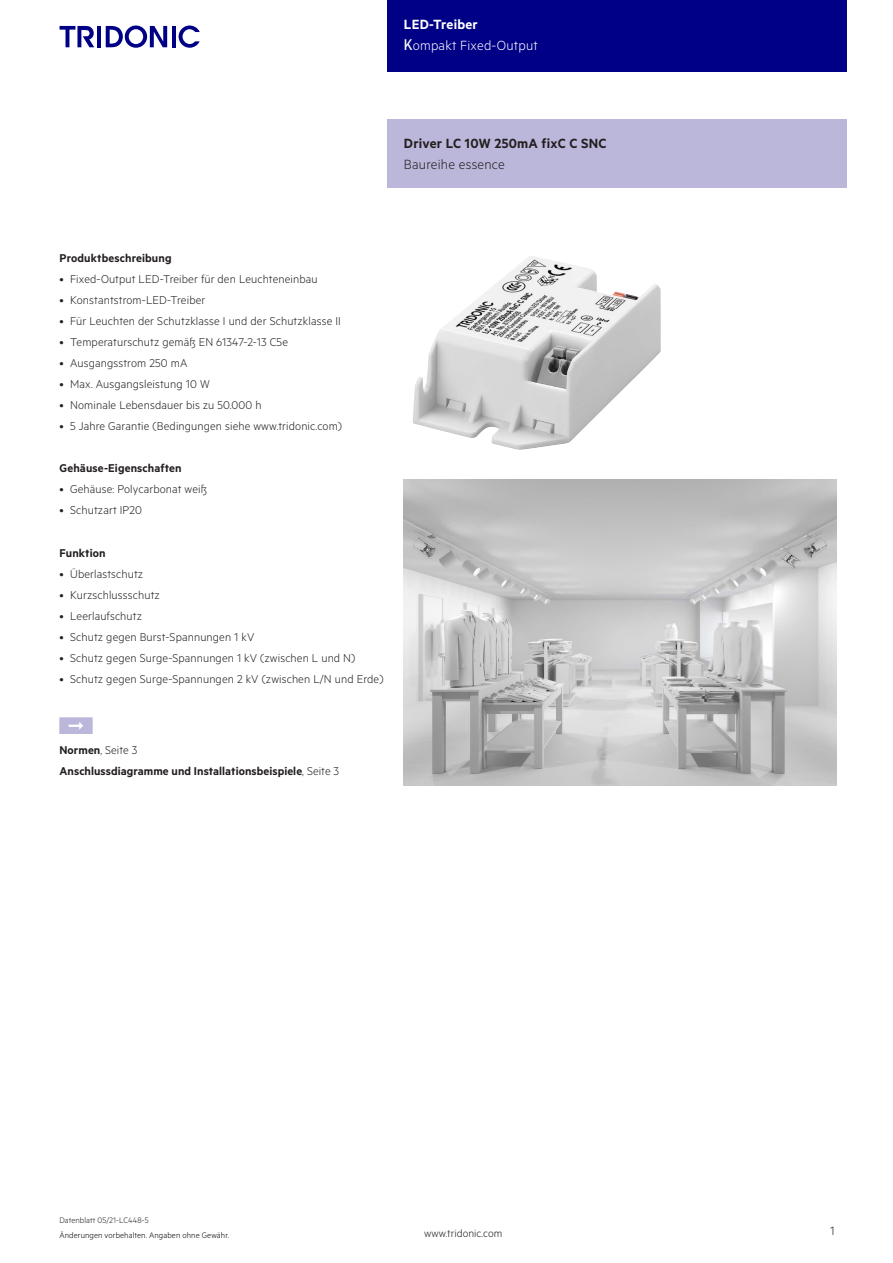
<style>
.page{position:relative;width:893px;height:1263px;background:#fff}
.page>*{position:absolute;margin:0;border:0;box-sizing:border-box;transform-origin:0 0}
.t1{font:15px "Tridonic Metric Print Semi";letter-spacing:.015em;color:#231f20}
.t2{font:15px "Tridonic Metric Print Light";letter-spacing:.015em;color:#fff}
.t3{font:15px "Tridonic Metric Print Light";letter-spacing:.015em;color:#231f20}
.t4{font:15px "Tridonic Metric Print Semi";letter-spacing:.015em;color:#fff}
.t5{font:13.5px "Tridonic Metric Print Light";color:#231f20}
.t6{font:12.75px "Tridonic Metric Print Light";letter-spacing:.01em;color:#231f20}
.t7{font:12.75px "Tridonic Metric Print Semi";letter-spacing:.005em;color:#231f20}
.t8{font:12px "Tridonic Metric Print Light";letter-spacing:.005em;color:#231f20}
.t9{font:9px "Tridonic Metric Print Light";letter-spacing:.01em;color:#000}
.t10{font:9px "Tridonic Metric Print Light";letter-spacing:.005em;color:#231f20}
.s1{font-family:"Trebuchet MS"}
.s2{font-family:"Tridonic Metric Print Semi"}
.s3{font-family:"Tridonic Metric Print Light"}
</style>
<div class="page">
<div style="left:387px;top:0;width:459px;height:72px;background:#000087"></div>
<hr style="left:97px;top:26px;width:4px;height:21px;background:#000087">
<svg style="left:106px;top:26px;width:61px;height:22px"></svg>
<hr style="left:172px;top:26px;width:3px;height:21px;background:#000087">
<svg style="left:179px;top:26px;width:21px;height:22px"></svg>
<svg style="left:60px;top:26px;width:34px;height:21px"></svg>
<div style="left:387px;top:119px;width:459px;height:68px;background:#bbb7da"></div>
<img style="left:413px;top:256px;width:248px;height:194px">
<img style="left:404px;top:480px;width:432px;height:305px">
<p class="t4" style="left:404px;top:15px;width:75px">LED-Treiber</p>
<p class="t2" style="left:404px;top:37px;width:135px"><span class="s1">K</span>ompakt Fixed-Output</p>
<p class="t1" style="left:404px;top:134px;width:204px">Driver LC 10W 250mA fixC C SNC</p>
<p class="t3" style="left:404px;top:156px;width:102px">Baureihe essence</p>
<p class="t7" style="left:60px;top:250px;width:114px">Produktbeschreibung</p>
<p class="t6" style="left:60px;top:271px;width:260px">• Fixed-Output LED-Treiber für den Leuchteneinbau</p>
<p class="t6" style="left:60px;top:292px;width:147px">• Konstantstrom-LED-Treiber</p>
<p class="t6" style="left:60px;top:313px;width:283px">• Für Leuchten der Schutzklasse I und der Schutzklasse II</p>
<p class="t6" style="left:60px;top:334px;width:230px">• Temperaturschutz gemäß EN 61347-2-13 C5e</p>
<p class="t6" style="left:60px;top:355px;width:129px">• Ausgangsstrom 250 mA</p>
<p class="t6" style="left:60px;top:376px;width:152px">• Max. Ausgangsleistung 10 W</p>
<p class="t6" style="left:60px;top:397px;width:203px">• Nominale Lebensdauer bis zu 50.000 h</p>
<p class="t6" style="left:60px;top:418px;width:284px">• 5 Jahre Garantie (Bedingungen siehe www.tridonic.com)</p>
<p class="t7" style="left:60px;top:460px;width:124px">Gehäuse-Eigenschaften</p>
<p class="t6" style="left:60px;top:482px;width:149px">• Gehäuse: Polycarbonat weiß</p>
<p class="t6" style="left:60px;top:503px;width:84px">• Schutzart IP20</p>
<p class="t7" style="left:60px;top:545px;width:48px">Funktion</p>
<p class="t6" style="left:60px;top:566px;width:85px">• Überlastschutz</p>
<p class="t6" style="left:60px;top:587px;width:102px">• Kurzschlussschutz</p>
<p class="t6" style="left:60px;top:608px;width:84px">• Leerlaufschutz</p>
<p class="t6" style="left:60px;top:629px;width:196px">• Schutz gegen Burst-Spannungen 1 kV</p>
<p class="t6" style="left:60px;top:650px;width:297px">• Schutz gegen Surge-Spannungen 1 kV (zwischen L und N)</p>
<p class="t6" style="left:60px;top:672px;width:325px">• Schutz gegen Surge-Spannungen 2 kV (zwischen L/N und Erde)</p>
<p class="t6" style="left:60px;top:743px;width:79px"><span class="s2">Normen</span>, Seite 3</p>
<p class="t7" style="left:60px;top:764px;width:281px">Anschlussdiagramme und Installationsbeispiele<span class="s3">, Seite 3</span></p>
<p class="t10" style="left:60px;top:1215px;width:91px">Datenblatt 05/21-LC448-5</p>
<p class="t9" style="left:60px;top:1229px;width:171px">Änderungen vorbehalten. Angaben ohne Gewähr.</p>
<p class="t8" style="left:424px;top:1227px;width:80px">www.tridonic.com</p>
<p class="t5" style="left:830px;top:1223px;width:6px">1</p>
</div>
